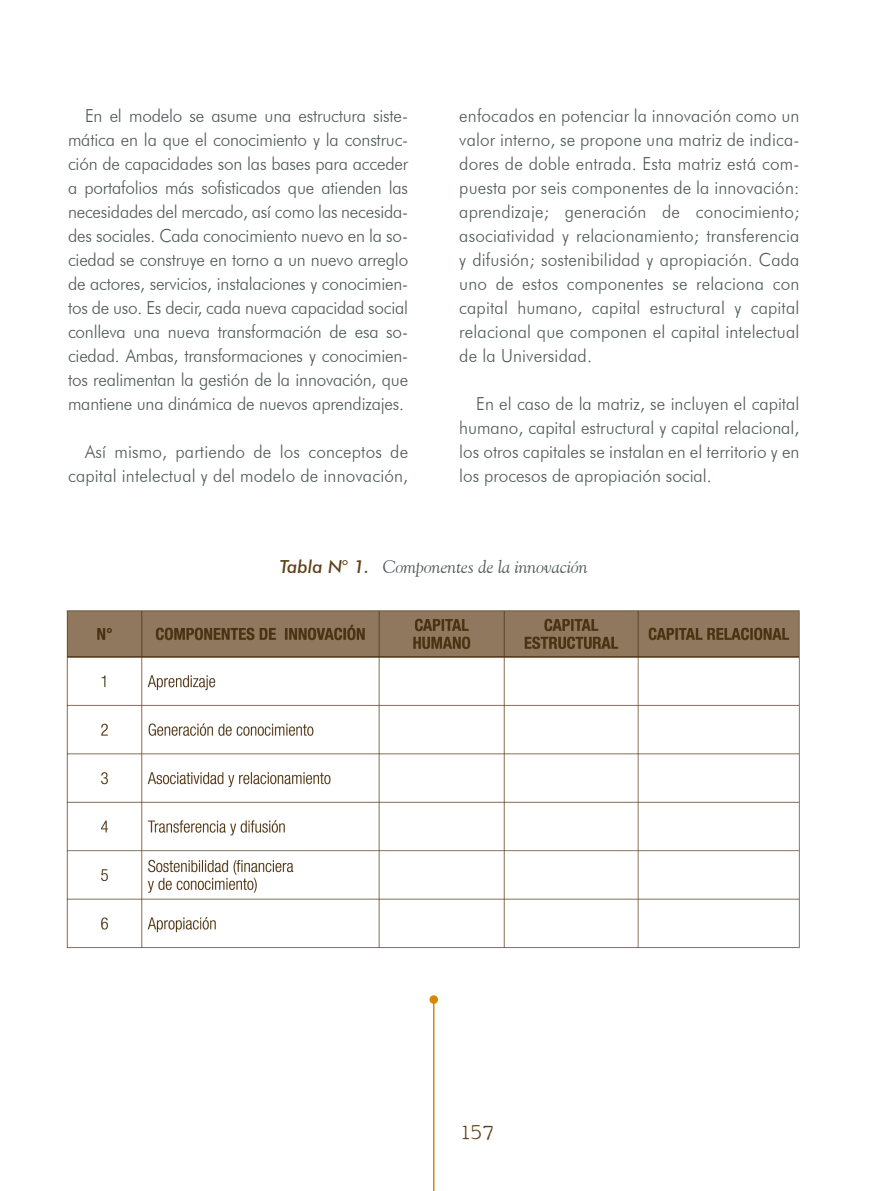
<style>
.page{position:relative;width:893px;height:1191px;background:#fff}
.page>*{position:absolute;margin:0;border:0;box-sizing:border-box;transform-origin:0 0}
.t1{font:21px "My type of font";color:#604218}
._01a_Texto_Corrido{font:300 18px/24px "Futura BT";letter-spacing:.01em;color:#4e5758;text-align:justify;scale:.95 1}
._09_Pie_de_Pagina{font:italic 18px "Goudy Old Style BT";color:#4e5758}
.s1{font-family:"Futura BT";font-weight:500;color:#604218}
</style>
<div class="page">
<hr style="left:433px;top:999px;width:1px;height:192px;background:#d78800">
<div style="left:429px;top:995px;width:9px;height:8px;background:#d78800;border-radius:50%"></div>
<img style="left:66px;top:610px;width:734px;height:339px">
<p class="_01a_Texto_Corrido" style="left:68px;top:104px;width:360px;text-indent:17px">En el modelo se asume una estructura siste&shy;mática en la que el conocimiento y la construc&shy;ción de capacidades son las bases para acceder a portafolios más sofisticados que atienden las necesidades del mercado, así como las necesida&shy;des sociales. Cada conocimiento nuevo en la so&shy;ciedad se construye en torno a un nuevo arreglo de actores, servicios, instalaciones y conocimien&shy;tos de uso. Es decir, cada nueva capacidad social conlleva una nueva transformación de esa so&shy;ciedad. Ambas, transformaciones y conocimien&shy;tos realimentan la gestión de la innovación, que mantiene una dinámica de nuevos aprendizajes.</p>
<p class="_01a_Texto_Corrido" style="left:68px;top:440px;width:360px;text-align:right">Así mismo, partiendo de los conceptos de capital intelectual y del modelo de innovación,</p>
<p class="_01a_Texto_Corrido" style="left:459px;top:103px;width:360px">enfocados en potenciar la innovación como un valor interno, se propone una matriz de indica&shy;dores de doble entrada. Esta matriz está com&shy;puesta por seis componentes de la innovación: aprendizaje; generación de conocimiento; asociatividad y relacionamiento; transferencia y difusión; sostenibilidad y apropiación. Cada uno de estos componentes se relaciona con capital humano, capital estructural y capital relacional que componen el capital intelectual de la Universidad.</p>
<p class="_01a_Texto_Corrido" style="left:459px;top:391px;width:360px;text-indent:17px">En el caso de la matriz, se incluyen el capital humano, capital estructural y capital relacional, los otros capitales se instalan en el territorio y en los procesos de apropiación social.</p>
<p class="_09_Pie_de_Pagina" style="left:280px;top:555px;width:310px"><span class="s1">Tabla N° 1.</span> Componentes de la innovación</p>
<p class="t1" style="left:461px;top:1119px;width:34px">157</p>
</div>
